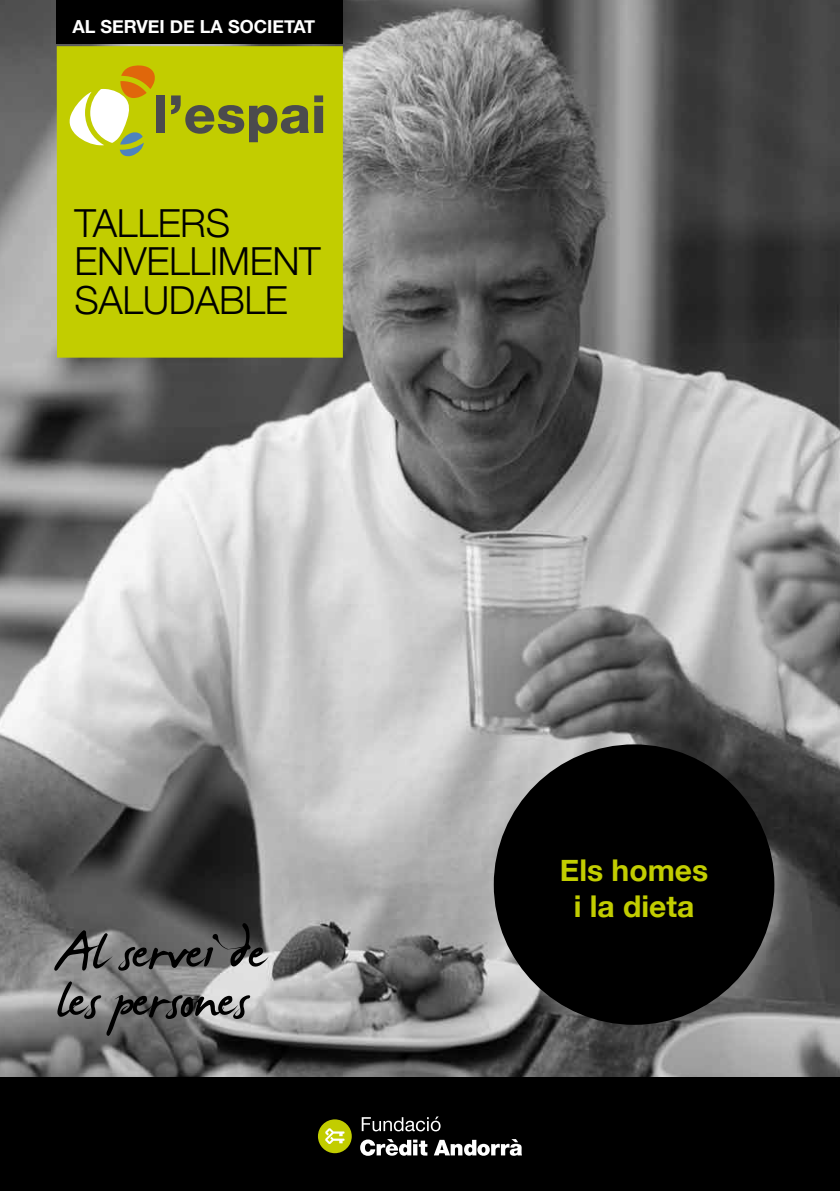
<style>
.page{position:relative;width:840px;height:1191px;background:#fff}
.page>*{position:absolute;margin:0;border:0;box-sizing:border-box;transform-origin:0 0}
.t1{font:86.8px "James Fajardo";letter-spacing:-.01em;color:#000}
.t2{font:300 38.6px/38.6px "Helvetica Neue";letter-spacing:-.01em;color:#000}
.t3{font:700 30px/36px "Helvetica Neue";color:#c2cd00;text-align:center}
.t4{font:700 18px "Helvetica Neue";color:#fff}
</style>
<div class="page">
<img style="left:0;top:0;width:839px;height:1077px">
<div style="left:57px;top:46px;width:285px;height:312px;background:#c2cd00"></div>
<div style="left:57px;top:0;width:285px;height:43px;background:#000"></div>
<svg style="left:69px;top:65px;width:86px;height:92px"></svg>
<svg style="left:171px;top:95px;width:152px;height:47px"></svg>
<div style="left:156px;top:95px;width:9px;height:38px;background:#4b4b4d"></div>
<div style="left:0;top:1077px;width:839px;height:114px;background:#000"></div>
<svg style="left:360px;top:1139px;width:161px;height:16px"></svg>
<div style="left:318px;top:1119px;width:33px;height:34px;background:#c2cd00;border-radius:50%"></div>
<svg style="left:325px;top:1128px;width:19px;height:16px"></svg>
<svg style="left:361px;top:1116px;width:79px;height:15px"></svg>
<div style="left:493px;top:744px;width:281px;height:280px;background:#000;border-radius:50%"></div>
<p class="t4" style="left:72px;top:15px;width:244px">AL SERVEI DE LA SOCIETAT</p>
<p class="t2" style="left:74px;top:203px;width:247px">TALLERS<br>ENVELLIMENT<br>SALUDABLE</p>
<h1 class="t1" style="left:57px;top:907px;width:211px">Al servei de</h1>
<h1 class="t1" style="left:57px;top:955px;width:193px">les persones</h1>
<p class="t3" style="left:559px;top:852px;width:150px">Els homes i la dieta</p>
</div>
